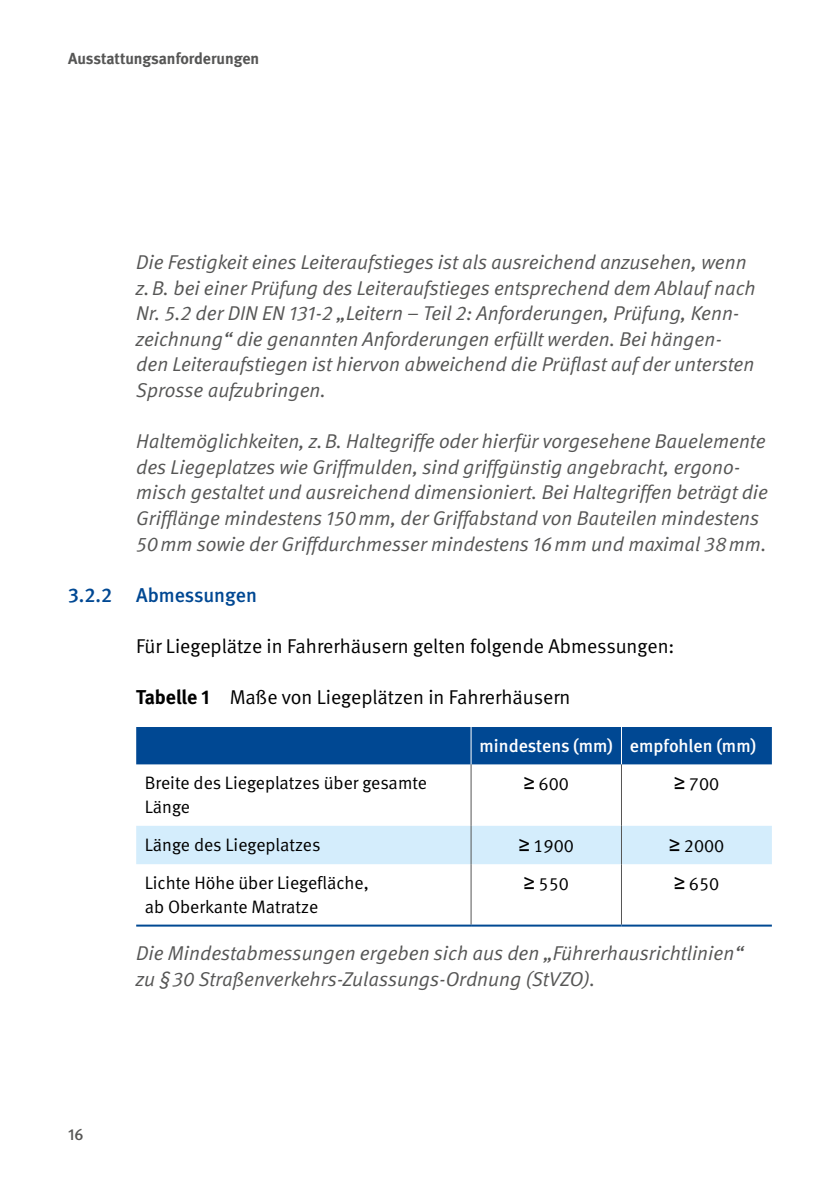
<style>
.page{position:relative;width:840px;height:1191px;background:#fff}
.page>*{position:absolute;margin:0;border:0;box-sizing:border-box;transform-origin:0 0}
.Fließtext_FT_kursivgrau{font:italic 20px/25.6px "DGUV Meta";color:#565655}
.Fließtext_FT{font:20px "DGUV Meta";color:#000}
.Überschriften_H3{font:500 20px "DGUV Meta";letter-spacing:-.005em;color:#004893}
.Tabellen_und_Graphen_TI{font:18px/24px "DGUV Meta";color:#000}
.Tabellen_und_Graphen_TK{font:500 18px "DGUV Meta";color:#fff}
.Tabellen_und_Graphen_TI_zentriert{font:18px "DGUV Meta";color:#000}
.t1{font:700 16px "DGUV Meta";letter-spacing:-.005em;color:#565655}
.t2{font:500 16px "DGUV Meta";color:#565655}
.s1{font-weight:700}
.s2{font-family:"Arial";font-size:20px}
</style>
<div class="page">
<div style="left:136px;top:727px;width:635px;height:37px;background:#004893"></div>
<div style="left:136px;top:826px;width:635px;height:38px;background:#d4edfc"></div>
<hr style="left:470px;top:727px;width:1px;height:37px;background:#fff">
<hr style="left:620px;top:727px;width:1px;height:37px;background:#fff">
<hr style="left:470px;top:764px;width:1px;height:62px;background:#565655">
<hr style="left:470px;top:826px;width:1px;height:38px;background:#565655">
<hr style="left:470px;top:864px;width:1px;height:60px;background:#565655">
<hr style="left:620px;top:764px;width:1px;height:62px;background:#565655">
<hr style="left:620px;top:826px;width:1px;height:38px;background:#565655">
<hr style="left:620px;top:864px;width:1px;height:60px;background:#565655">
<hr style="left:136px;top:924px;width:335px;height:2px;background:#004993">
<hr style="left:471px;top:924px;width:150px;height:2px;background:#004993">
<hr style="left:621px;top:924px;width:150px;height:2px;background:#004993">
<p class="t1" style="left:68px;top:49px;width:192px">Ausstattungsanforderungen</p>
<p class="Fließtext_FT_kursivgrau" style="left:136px;top:250px;width:620px">Die Festigkeit eines Leiteraufstieges ist als ausreichend anzusehen, wenn z.B. bei einer Prüfung des Leiteraufstieges entsprechend dem Ablauf nach Nr. 5.2 der DIN EN 131-2 „Leitern – Teil 2: Anforderungen, Prüfung, Kenn&shy;zeichnung“ die genannten Anforderungen erfüllt werden. Bei hängen&shy;den Leiteraufstiegen ist hiervon abweichend die Prüflast auf der untersten Sprosse aufzubringen.</p>
<p class="Fließtext_FT_kursivgrau" style="left:136px;top:429px;width:633px">Haltemöglichkeiten, z.B. Haltegriffe oder hierfür vorgesehene Bauelemente des Liegeplatzes wie Griffmulden, sind griffgünstig angebracht, ergono&shy;misch gestaltet und ausreichend dimensioniert. Bei Haltegriffen beträgt die Grifflänge mindestens 150mm, der Griffabstand von Bauteilen mindestens 50mm sowie der Griffdurchmesser mindestens 16mm und maximal 38mm.</p>
<h3 class="Überschriften_H3" style="left:68px;top:583px;width:190px">3.2.2 Abmessungen</h3>
<p class="Fließtext_FT" style="left:136px;top:634px;width:539px">Für Liegeplätze in Fahrerhäusern gelten folgende Abmessungen:</p>
<p class="Fließtext_FT" style="left:136px;top:686px;width:435px"><span class="s1">Tabelle 1</span> Maße von Liegeplätzen in Fahrerhäusern</p>
<p class="Tabellen_und_Graphen_TK" style="left:479px;top:735px;width:135px">mindestens (mm)</p>
<p class="Tabellen_und_Graphen_TK" style="left:629px;top:735px;width:128px">empfohlen (mm)</p>
<p class="Tabellen_und_Graphen_TI" style="left:145px;top:771px;width:284px">Breite des Liegeplatzes über gesamte<br>Länge</p>
<p class="Tabellen_und_Graphen_TI_zentriert" style="left:523px;top:773px;width:47px"><span class="s2">≥</span> 600</p>
<p class="Tabellen_und_Graphen_TI_zentriert" style="left:673px;top:773px;width:47px"><span class="s2">≥</span> 700</p>
<p class="Tabellen_und_Graphen_TI" style="left:145px;top:833px;width:177px">Länge des Liegeplatzes</p>
<p class="Tabellen_und_Graphen_TI_zentriert" style="left:518px;top:835px;width:57px"><span class="s2">≥</span> 1900</p>
<p class="Tabellen_und_Graphen_TI_zentriert" style="left:668px;top:835px;width:57px"><span class="s2">≥</span> 2000</p>
<p class="Tabellen_und_Graphen_TI" style="left:145px;top:871px;width:225px">Lichte Höhe über Liegefläche, ab Oberkante Matratze</p>
<p class="Tabellen_und_Graphen_TI_zentriert" style="left:523px;top:873px;width:47px"><span class="s2">≥</span> 550</p>
<p class="Tabellen_und_Graphen_TI_zentriert" style="left:673px;top:873px;width:47px"><span class="s2">≥</span> 650</p>
<p class="Fließtext_FT_kursivgrau" style="left:136px;top:941px;width:608px">Die Mindestabmessungen ergeben sich aus den „Führerhausrichtlinien“ zu §30 Straßenverkehrs-Zulassungs-Ordnung (StVZO).</p>
<p class="t2" style="left:68px;top:1124px;width:17px">16</p>
</div>
